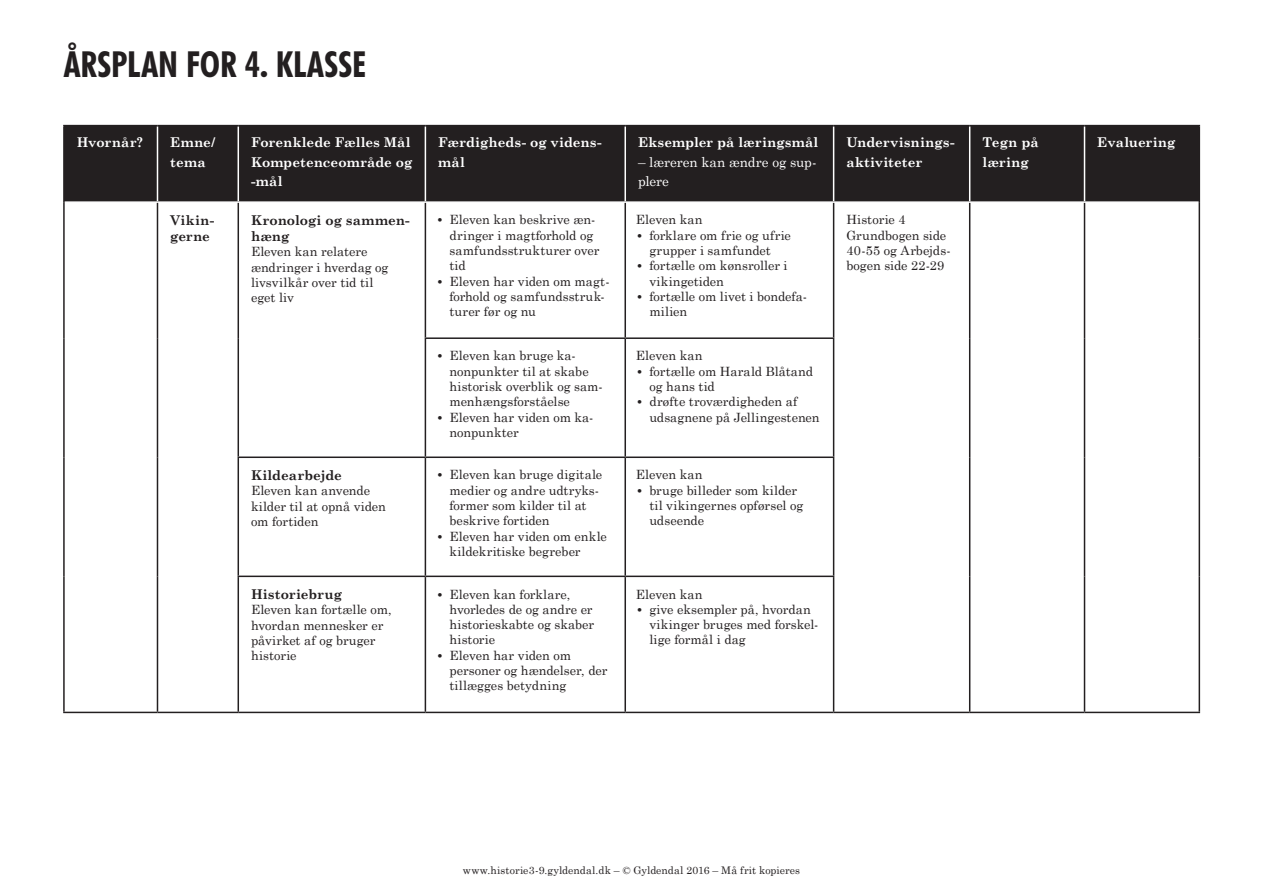
<style>
.page{position:relative;width:1263px;height:893px;background:#fff}
.page>*{position:absolute;margin:0;border:0;box-sizing:border-box;transform-origin:0 0}
.t1{font:700 condensed 36px "Futura BT";letter-spacing:.005em;color:#231f20}
.Overskrift{font:700 13.5px/19.5px "Century Schoolbook";letter-spacing:.005em;color:#fff}
.Rubrik{font:700 13.5px/16.2px "Century Schoolbook";letter-spacing:.005em;color:#231f20}
.Overskrift-2{font:13.5px/19.5px "Century Schoolbook";letter-spacing:-.005em;color:#fff}
.Brødtekst{font:12.75px/15.3px "Century Schoolbook";color:#231f20}
.Brødtekst-2{font:10.5px "Century Schoolbook";letter-spacing:.005em;color:#231f20}
.s1{font-weight:700}
</style>
<div class="page">
<div style="left:65px;top:126px;width:1133px;height:75px;background:#231f20"></div>
<hr style="left:157px;top:126px;width:1px;height:75px;background:#fff">
<hr style="left:238px;top:126px;width:1px;height:75px;background:#fff">
<hr style="left:425px;top:126px;width:1px;height:75px;background:#fff">
<hr style="left:624px;top:126px;width:2px;height:75px;background:#fff">
<hr style="left:833px;top:126px;width:1px;height:75px;background:#fff">
<hr style="left:969px;top:126px;width:1px;height:75px;background:#fff">
<hr style="left:1084px;top:126px;width:1px;height:75px;background:#fff">
<hr style="left:63px;top:125px;width:94px;height:1px;background:#231f20">
<hr style="left:63px;top:126px;width:2px;height:76px;background:#231f20">
<hr style="left:157px;top:125px;width:81px;height:1px;background:#231f20">
<hr style="left:238px;top:125px;width:187px;height:1px;background:#231f20">
<hr style="left:425px;top:125px;width:200px;height:1px;background:#231f20">
<hr style="left:625px;top:125px;width:209px;height:1px;background:#231f20">
<hr style="left:834px;top:125px;width:136px;height:1px;background:#231f20">
<hr style="left:970px;top:125px;width:114px;height:1px;background:#231f20">
<hr style="left:1084px;top:125px;width:116px;height:1px;background:#231f20">
<hr style="left:1198px;top:126px;width:2px;height:76px;background:#231f20">
<hr style="left:63px;top:202px;width:2px;height:136px;background:#231f20">
<hr style="left:157px;top:203px;width:1px;height:135px;background:#231f20">
<hr style="left:238px;top:203px;width:1px;height:135px;background:#231f20">
<hr style="left:63px;top:338px;width:2px;height:119px;background:#231f20">
<hr style="left:157px;top:338px;width:1px;height:119px;background:#231f20">
<hr style="left:238px;top:338px;width:1px;height:118px;background:#231f20">
<hr style="left:63px;top:457px;width:2px;height:119px;background:#231f20">
<hr style="left:157px;top:457px;width:1px;height:119px;background:#231f20">
<hr style="left:63px;top:576px;width:2px;height:136px;background:#231f20">
<hr style="left:157px;top:576px;width:1px;height:136px;background:#231f20">
<hr style="left:425px;top:203px;width:1px;height:134px;background:#231f20">
<hr style="left:624px;top:203px;width:2px;height:134px;background:#231f20">
<hr style="left:833px;top:203px;width:1px;height:134px;background:#231f20">
<hr style="left:969px;top:203px;width:1px;height:135px;background:#231f20">
<hr style="left:1084px;top:203px;width:1px;height:135px;background:#231f20">
<hr style="left:1198px;top:202px;width:2px;height:136px;background:#231f20">
<hr style="left:969px;top:338px;width:1px;height:119px;background:#231f20">
<hr style="left:1084px;top:338px;width:1px;height:119px;background:#231f20">
<hr style="left:1198px;top:338px;width:2px;height:119px;background:#231f20">
<hr style="left:969px;top:457px;width:1px;height:119px;background:#231f20">
<hr style="left:1084px;top:457px;width:1px;height:119px;background:#231f20">
<hr style="left:1198px;top:457px;width:2px;height:119px;background:#231f20">
<hr style="left:969px;top:576px;width:1px;height:136px;background:#231f20">
<hr style="left:1084px;top:576px;width:1px;height:136px;background:#231f20">
<hr style="left:1198px;top:576px;width:2px;height:136px;background:#231f20">
<hr style="left:425px;top:337px;width:200px;height:2px;background:#231f20">
<hr style="left:425px;top:339px;width:1px;height:117px;background:#231f20">
<hr style="left:625px;top:337px;width:209px;height:2px;background:#231f20">
<hr style="left:624px;top:339px;width:2px;height:117px;background:#231f20">
<hr style="left:833px;top:339px;width:1px;height:117px;background:#231f20">
<hr style="left:63px;top:712px;width:94px;height:1px;background:#231f20">
<hr style="left:157px;top:712px;width:81px;height:1px;background:#231f20">
<hr style="left:238px;top:456px;width:187px;height:2px;background:#231f20">
<hr style="left:238px;top:458px;width:1px;height:118px;background:#231f20">
<hr style="left:238px;top:576px;width:187px;height:1px;background:#231f20">
<hr style="left:238px;top:577px;width:1px;height:135px;background:#231f20">
<hr style="left:425px;top:456px;width:200px;height:2px;background:#231f20">
<hr style="left:425px;top:458px;width:1px;height:118px;background:#231f20">
<hr style="left:625px;top:456px;width:209px;height:2px;background:#231f20">
<hr style="left:624px;top:458px;width:2px;height:118px;background:#231f20">
<hr style="left:833px;top:458px;width:1px;height:118px;background:#231f20">
<hr style="left:834px;top:712px;width:136px;height:1px;background:#231f20">
<hr style="left:970px;top:712px;width:114px;height:1px;background:#231f20">
<hr style="left:1084px;top:712px;width:116px;height:1px;background:#231f20">
<hr style="left:425px;top:576px;width:200px;height:1px;background:#231f20">
<hr style="left:425px;top:577px;width:1px;height:135px;background:#231f20">
<hr style="left:625px;top:576px;width:209px;height:1px;background:#231f20">
<hr style="left:624px;top:577px;width:2px;height:135px;background:#231f20">
<hr style="left:833px;top:577px;width:1px;height:135px;background:#231f20">
<hr style="left:238px;top:712px;width:187px;height:1px;background:#231f20">
<hr style="left:425px;top:712px;width:200px;height:1px;background:#231f20">
<hr style="left:625px;top:712px;width:209px;height:1px;background:#231f20">
<p class="t1" style="left:64px;top:43px;width:304px">ÅRSPLAN FOR 4. KLASSE</p>
<p class="Overskrift" style="left:77px;top:132px;width:68px">Hvornår?</p>
<p class="Overskrift" style="left:170px;top:132px;width:46px">Emne/</p>
<p class="Overskrift" style="left:170px;top:151px;width:37px">tema</p>
<p class="Overskrift" style="left:251px;top:132px;width:161px">Forenklede Fælles Mål</p>
<p class="Overskrift" style="left:251px;top:151px;width:163px">Kompetenceområde og -mål</p>
<p class="Rubrik" style="left:170px;top:211px;width:45px">Vikin&shy;gerne</p>
<p class="Rubrik" style="left:251px;top:211px;width:160px">Kronologi og sammen&shy;hæng</p>
<p class="Brødtekst" style="left:251px;top:243px;width:118px">Eleven kan relatere</p>
<p class="Brødtekst" style="left:251px;top:258px;width:139px">ændringer i hverdag og</p>
<p class="Brødtekst" style="left:251px;top:274px;width:124px">livsvilkår over tid til</p>
<p class="Brødtekst" style="left:251px;top:289px;width:44px">eget liv</p>
<p class="Rubrik" style="left:251px;top:466px;width:93px">Kildearbejde</p>
<p class="Brødtekst" style="left:251px;top:482px;width:120px">Eleven kan anvende</p>
<p class="Brødtekst" style="left:251px;top:497px;width:136px">kilder til at opnå viden</p>
<p class="Brødtekst" style="left:251px;top:513px;width:69px">om fortiden</p>
<p class="Rubrik" style="left:251px;top:585px;width:92px">Historiebrug</p>
<p class="Brødtekst" style="left:251px;top:601px;width:142px">Eleven kan fortælle om,</p>
<p class="Brødtekst" style="left:251px;top:616px;width:134px">hvordan mennesker er</p>
<p class="Brødtekst" style="left:251px;top:632px;width:126px">påvirket af og bruger</p>
<p class="Brødtekst" style="left:251px;top:647px;width:47px">historie</p>
<p class="Overskrift" style="left:438px;top:132px;width:165px">Færdigheds- og videns&shy;mål</p>
<p class="Overskrift" style="left:638px;top:132px;width:182px">Eksempler på læringsmål</p>
<p class="Overskrift-2" style="left:638px;top:151px;width:180px">– læreren kan ændre og sup&shy;plere</p>
<p class="Brødtekst" style="left:449px;top:211px;width:152px;text-indent:-14px"><span class="s1">•</span> Eleven kan beskrive æn&shy;dringer i magtforhold og samfundsstrukturer over tid</p>
<p class="Brødtekst" style="left:449px;top:272px;width:162px;text-indent:-14px"><span class="s1">•</span> Eleven har viden om magt&shy;forhold og samfundsstruk&shy;turer før og nu</p>
<p class="Brødtekst" style="left:449px;top:347px;width:155px;text-indent:-14px"><span class="s1">•</span> Eleven kan bruge ka&shy;nonpunkter til at skabe historisk overblik og sam&shy;menhængsforståelse</p>
<p class="Brødtekst" style="left:449px;top:408px;width:145px;text-indent:-14px"><span class="s1">•</span> Eleven har viden om ka&shy;nonpunkter</p>
<p class="Brødtekst" style="left:449px;top:466px;width:154px;text-indent:-14px"><span class="s1">•</span> Eleven kan bruge digitale medier og andre udtryks&shy;former som kilder til at beskrive fortiden</p>
<p class="Brødtekst" style="left:449px;top:527px;width:159px;text-indent:-14px"><span class="s1">•</span> Eleven har viden om enkle kildekritiske begreber</p>
<p class="Brødtekst" style="left:449px;top:585px;width:146px;text-indent:-14px"><span class="s1">•</span> Eleven kan forklare, hvorledes de og andre er historieskabte og skaber historie</p>
<p class="Brødtekst" style="left:449px;top:646px;width:159px;text-indent:-14px"><span class="s1">•</span> Eleven har viden om personer og hændelser, der tillægges betydning</p>
<p class="Brødtekst" style="left:636px;top:211px;width:68px">Eleven kan</p>
<p class="Brødtekst" style="left:636px;top:226px;width:157px;text-align:center"><span class="s1">•</span> forklare om frie og ufrie grupper i samfundet</p>
<p class="Brødtekst" style="left:649px;top:257px;width:140px;text-indent:-14px"><span class="s1">•</span> fortælle om kønsroller i vikingetiden</p>
<p class="Brødtekst" style="left:649px;top:287px;width:159px;text-indent:-14px"><span class="s1">•</span> fortælle om livet i bondefa&shy;milien</p>
<p class="Brødtekst" style="left:636px;top:347px;width:68px">Eleven kan</p>
<p class="Brødtekst" style="left:649px;top:362px;width:165px;text-indent:-14px"><span class="s1">•</span> fortælle om Harald Blåtand og hans tid</p>
<p class="Brødtekst" style="left:649px;top:393px;width:172px;text-indent:-14px"><span class="s1">•</span> drøfte troværdigheden af udsagnene på Jellingestenen</p>
<p class="Brødtekst" style="left:636px;top:466px;width:68px">Eleven kan</p>
<p class="Brødtekst" style="left:649px;top:481px;width:155px;text-indent:-14px"><span class="s1">•</span> bruge billeder som kilder til vikingernes opførsel og udseende</p>
<p class="Brødtekst" style="left:636px;top:585px;width:68px">Eleven kan</p>
<p class="Brødtekst" style="left:649px;top:600px;width:171px;text-indent:-14px"><span class="s1">•</span> give eksempler på, hvordan vikinger bruges med forskel&shy;lige formål i dag</p>
<p class="Overskrift" style="left:846px;top:132px;width:110px">Undervisnings&shy;aktiviteter</p>
<p class="Overskrift" style="left:982px;top:132px;width:58px">Tegn på</p>
<p class="Overskrift" style="left:982px;top:151px;width:48px">læring</p>
<p class="Brødtekst" style="left:846px;top:211px;width:61px">Historie 4</p>
<p class="Brødtekst" style="left:846px;top:226px;width:101px">Grundbogen side</p>
<p class="Brødtekst" style="left:846px;top:242px;width:106px">40-55 og Arbejds&shy;bogen side 22-29</p>
<p class="Overskrift" style="left:1097px;top:132px;width:80px">Evaluering</p>
<p class="Brødtekst-2" style="left:463px;top:861px;width:339px">www.historie3-9.gyldendal.dk – © Gyldendal 2016 – Må frit kopieres</p>
</div>
